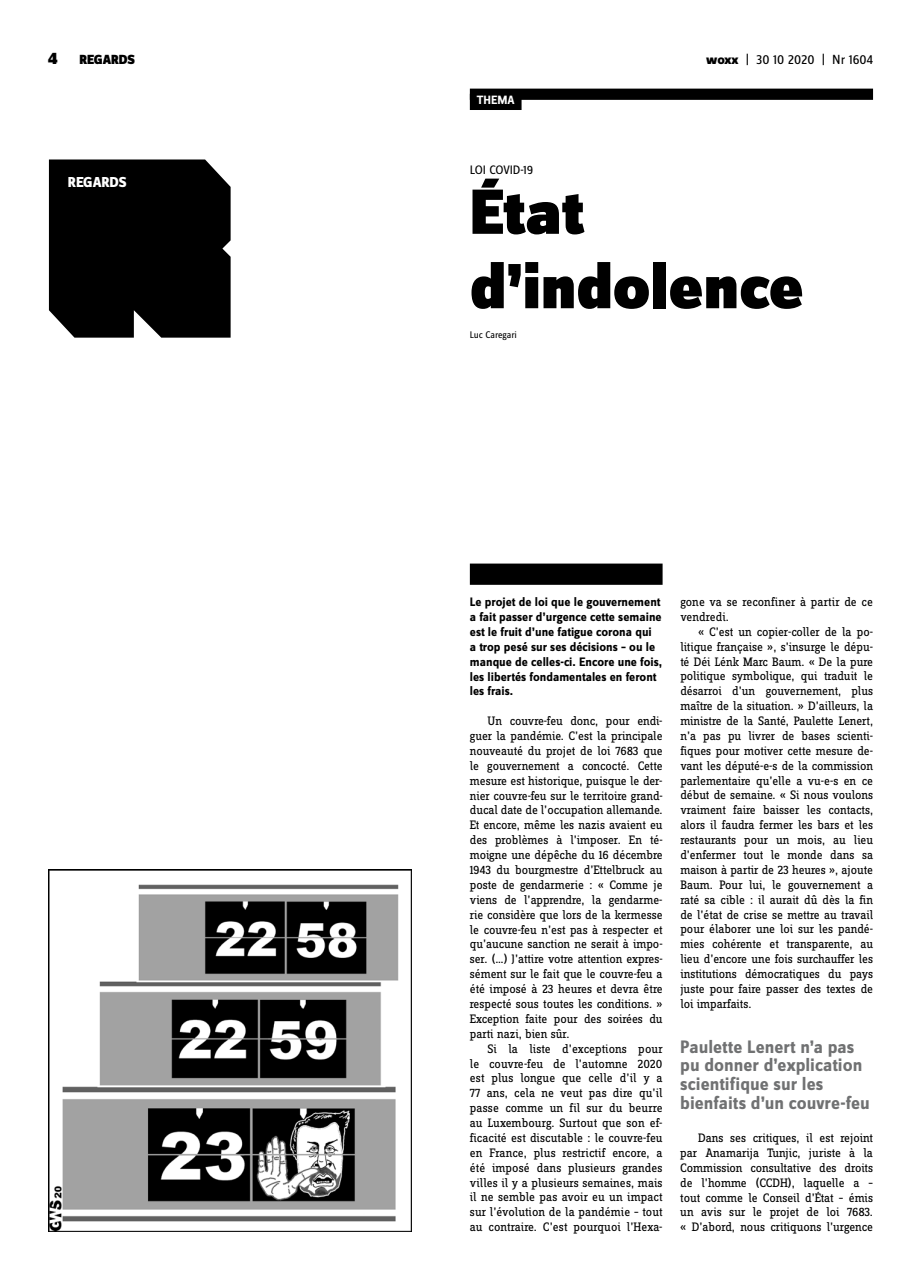
<style>
.page{position:relative;width:922px;height:1276px;background:#fff}
.page>*{position:absolute;margin:0;border:0;box-sizing:border-box;transform-origin:0 0}
.t1{font:900 66.25px/74.4px "Zine Sans Dis";color:#000}
.t2{font:700 18.75px/18.8px "Zine Sans Dis";color:#707172}
.t3{font:800 15px "Zine Sans Dis";letter-spacing:-.01em;color:#fff}
.t4{font:13.75px "Zine Sans Dis";color:#000}
.t5{font:900 13.75px "Zine Sans Dis";letter-spacing:-.01em;color:#000}
.t6{font:12.75px/14.9px "Zine Slab Dis";color:#000;text-align:justify}
.t7{font:700 12.75px/14.9px "Zine Sans Dis";color:#000}
.t8{font:12.75px "Zine Sans Dis";letter-spacing:-.01em;color:#000}
.t9{font:700 12.5px "Zine Sans Dis";color:#fff}
.t10{font:10px "Zine Sans Dis";color:#000}
.s1{font-size:17.5px}
.s2{font-weight:800}
</style>
<div class="page">
<div style="left:469px;top:89px;width:403px;height:11px;background:#000"></div>
<div style="left:49px;top:159px;width:181px;height:179px;background:#000"></div>
<div style="left:469px;top:563px;width:193px;height:22px;background:#000"></div>
<div style="left:469px;top:94px;width:52px;height:16px;background:#000"></div>
<img style="left:49px;top:869px;width:362px;height:362px">
<p class="t5" style="left:48px;top:52px;width:88px"><span class="s1">4</span> REGARDS</p>
<p class="t4" style="left:706px;top:53px;width:168px"><span class="s2">woxx</span> | 30 10 2020 | Nr 1604</p>
<p class="t3" style="left:68px;top:174px;width:60px">REGARDS</p>
<p class="t9" style="left:477px;top:93px;width:39px">THEMA</p>
<p class="t8" style="left:469px;top:164px;width:65px">Loi Covid-19</p>
<h1 class="t1" style="left:469px;top:179px;width:335px">État d’indolence</h1>
<p class="t10" style="left:469px;top:330px;width:49px">Luc Caregari</p>
<p class="t7" style="left:469px;top:595px;width:194px">Le projet de loi que le gouvernement a fait passer d’urgence cette semaine est le fruit d’une fatigue corona qui<br>a trop pesé sur ses décisions – ou le manque de celles-ci. Encore une fois, les libertés fondamentales en feront les frais.</p>
<p class="t6" style="left:470px;top:714px;width:194px;text-indent:18px">Un couvre-feu donc, pour endi&shy;guer la pandémie. C’est la principale nouveauté du projet de loi 7683 que le gouvernement a concocté. Cette mesure est historique, puisque le der&shy;nier couvre-feu sur le territoire grand&shy;ducal date de l’occupation allemande.<br>Et encore, même les nazis avaient eu des problèmes à l’imposer. En té&shy;moigne une dépêche du 16 décembre 1943 du bourgmestre d’Ettelbruck au poste de gendarmerie : « Comme je viens de l’apprendre, la gendarme&shy;rie considère que lors de la kermesse le couvre-feu n’est pas à respecter et qu’aucune sanction ne serait à impo&shy;ser. (…) J’attire votre attention expres&shy;sément sur le fait que le couvre-feu a été imposé à 23 heures et devra être respecté sous toutes les conditions. » Exception faite pour des soirées du parti nazi, bien sûr.</p>
<p class="t6" style="left:470px;top:1041px;width:194px;text-indent:18px">Si la liste d’exceptions pour le couvre-feu de l’automne 2020 est plus longue que celle d’il y a 77 ans, cela ne veut pas dire qu’il passe comme un fil sur du beurre au Luxembourg. Surtout que son ef&shy;ficacité est discutable : le couvre-feu en France, plus restrictif encore, a été imposé dans plusieurs grandes villes il y a plusieurs semaines, mais il ne semble pas avoir eu un impact sur l’évolution de la pandémie – tout au contraire. C’est pourquoi l’Hexa-</p>
<p class="t6" style="left:680px;top:595px;width:194px">gone va se reconfiner à partir de ce vendredi.</p>
<p class="t6" style="left:680px;top:624px;width:194px;text-indent:18px">« C’est un copier-coller de la po&shy;litique française », s’insurge le dépu&shy;té Déi Lénk Marc Baum. « De la pure politique symbolique, qui traduit le désarroi d’un gouvernement, plus maître de la situation. » D’ailleurs, la ministre de la Santé, Paulette Lenert, n’a pas pu livrer de bases scienti&shy;fiques pour motiver cette mesure de&shy;vant les député-e-s de la commission parlementaire qu’elle a vu-e-s en ce début de semaine. « Si nous voulons vraiment faire baisser les contacts, alors il faudra fermer les bars et les restaurants pour un mois, au lieu d’enfermer tout le monde dans sa maison à partir de 23 heures », ajoute Baum. Pour lui, le gouvernement a raté sa cible : il aurait dû dès la fin de l’état de crise se mettre au travail pour élaborer une loi sur les pandé&shy;mies cohérente et transparente, au lieu d’encore une fois surchauffer les institutions démocratiques du pays juste pour faire passer des textes de loi imparfaits.</p>
<h2 class="t2" style="left:680px;top:1038px;width:191px">Paulette Lenert n’a pas pu donner d’explication scientifique sur les bienfaits d’un couvre-feu</h2>
<p class="t6" style="left:680px;top:1131px;width:194px;text-indent:18px">Dans ses critiques, il est rejoint par Anamarija Tunjic, juriste à la Commission consultative des droits de l’homme (CCDH), laquelle a – tout comme le Conseil d’État – émis un avis sur le projet de loi 7683. « D’abord, nous critiquons l’urgence</p>
</div>
